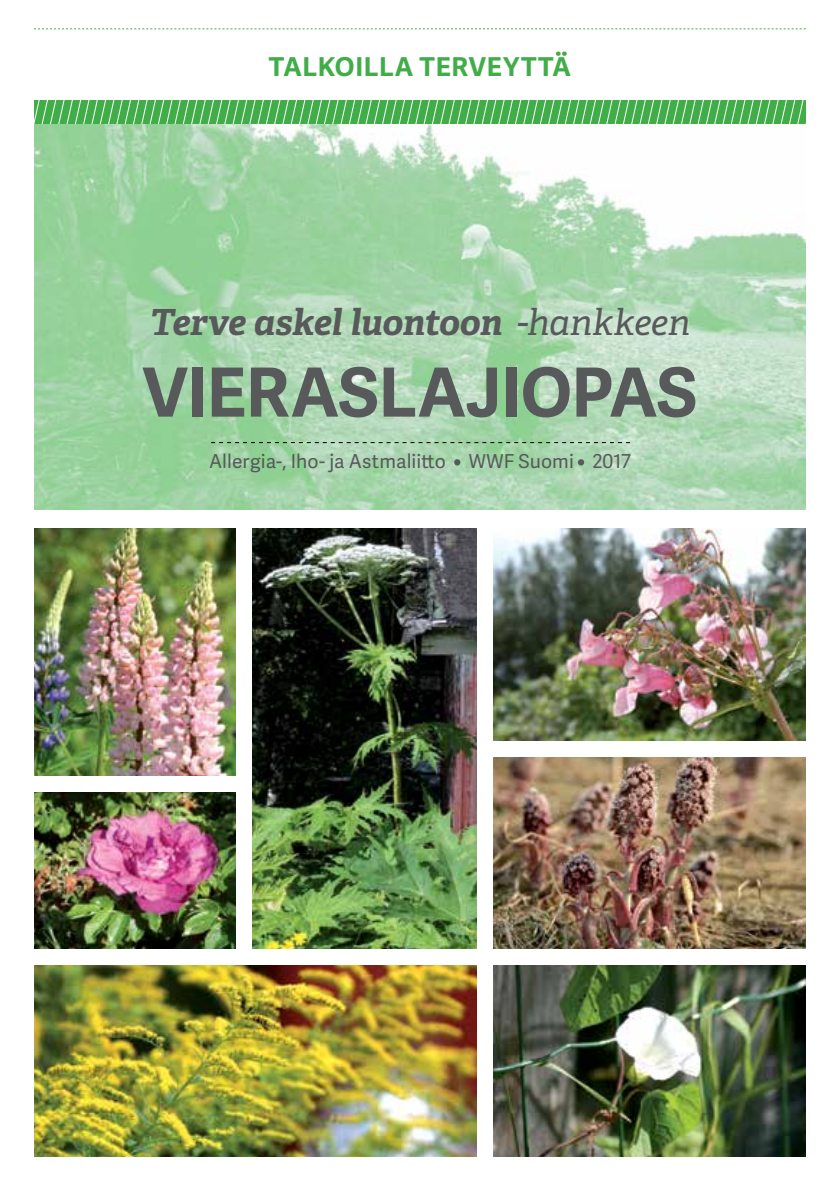
<style>
.page{position:relative;width:840px;height:1191px;background:#fff}
.page>*{position:absolute;margin:0;border:0;box-sizing:border-box;transform-origin:0 0}
.t1{font:700 67.8px "Adelle Sans";letter-spacing:-.01em;color:#58595b}
.t2{font:italic 700 36px "Adelle";letter-spacing:-.015em;color:#58595b}
.t3{font:700 26px "Adelle Sans";letter-spacing:.025em;color:#41ad49}
.t4{font:19.2px "Adelle Sans";letter-spacing:.005em;color:#58595b}
.s1{font-weight:400}
</style>
<div class="page">
<img style="left:34px;top:124px;width:771px;height:385px">
<img style="left:34px;top:529px;width:201px;height:246px">
<img style="left:493px;top:529px;width:312px;height:211px">
<img style="left:493px;top:757px;width:312px;height:191px">
<img style="left:34px;top:793px;width:201px;height:155px">
<img style="left:34px;top:965px;width:442px;height:191px">
<img style="left:493px;top:965px;width:312px;height:191px">
<img style="left:252px;top:529px;width:224px;height:419px">
<svg style="left:454px;top:459px;width:6px;height:6px"></svg>
<div style="left:577px;top:459px;width:7px;height:6px;background:#58595b;border-radius:50%"></div>
<svg style="left:211px;top:442px;width:418px;height:1px"></svg>
<svg style="left:34px;top:100px;width:771px;height:24px;background:#58b75f"></svg>
<svg style="left:34px;top:28px;width:771px;height:1px"></svg>
<h3 class="t3" style="left:269px;top:47px;width:303px">TALKOILLA TERVEYTTÄ</h3>
<h2 class="t2" style="left:149px;top:296px;width:542px">Terve askel luontoon <span class="s1">-hankkeen</span></h2>
<h1 class="t1" style="left:143px;top:343px;width:555px">VIERASLAJIOPAS</h1>
<p class="t4" style="left:209px;top:447px;width:423px">Allergia-, Iho- ja Astmaliitto WWF Suomi 2017</p>
</div>
